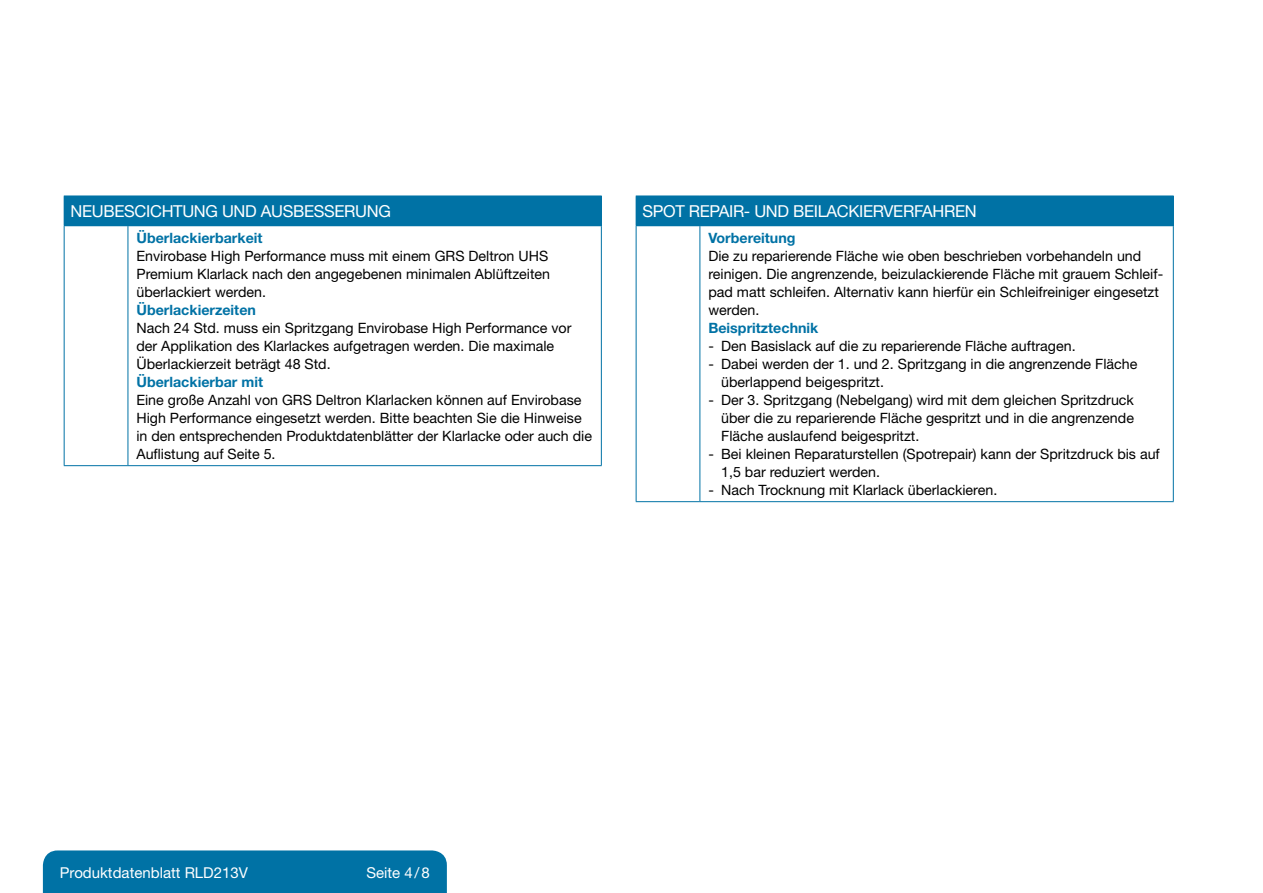
<style>
.page{position:relative;width:1263px;height:893px;background:#fff}
.page>*{position:absolute;margin:0;border:0;box-sizing:border-box;transform-origin:0 0}
.t1{font:16.5px "Helvetica Neue";letter-spacing:-.02em;color:#fff}
.t2{font:15px "Helvetica Neue";color:#fff}
.t3{font:14.25px/18px "Helvetica Neue";color:#000}
.t4{font:700 14.25px "Helvetica Neue";color:#0072a5}
</style>
<div class="page">
<div style="left:43px;top:850px;width:404px;height:43px;background:#0072a5"></div>
<div style="left:64px;top:196px;width:537px;height:30px;background:#0072a5"></div>
<svg style="left:601px;top:196px;width:1px;height:29px"></svg>
<hr style="left:64px;top:226px;width:1px;height:239px;background:#0072a5">
<hr style="left:128px;top:226px;width:1px;height:239px;background:#0072a5">
<hr style="left:128px;top:225px;width:474px;height:1px;background:#0072a5">
<hr style="left:601px;top:226px;width:1px;height:239px;background:#0072a5">
<hr style="left:64px;top:465px;width:64px;height:1px;background:#0072a5">
<hr style="left:128px;top:465px;width:474px;height:1px;background:#0072a5">
<div style="left:636px;top:196px;width:537px;height:30px;background:#0072a5"></div>
<svg style="left:1173px;top:196px;width:1px;height:29px"></svg>
<hr style="left:636px;top:226px;width:1px;height:275px;background:#0072a5">
<hr style="left:699px;top:226px;width:1px;height:275px;background:#0072a5">
<hr style="left:700px;top:225px;width:474px;height:1px;background:#0072a5">
<hr style="left:1173px;top:226px;width:1px;height:275px;background:#0072a5">
<hr style="left:636px;top:501px;width:64px;height:1px;background:#0072a5">
<hr style="left:700px;top:501px;width:474px;height:1px;background:#0072a5">
<p class="t1" style="left:71px;top:202px;width:12px">Neubes</p>
<p class="t1" style="left:135px;top:202px;width:39px">cichtu</p>
<p class="t1" style="left:194px;top:202px;width:89px">ng und Ausbesseru</p>
<p class="t1" style="left:367px;top:202px;width:23px">ng</p>
<p class="t4" style="left:136px;top:229px;width:128px">Überlackierbarkeit</p>
<p class="t3" style="left:136px;top:247px;width:415px">Envirobase High Performance muss mit einem GRS Deltron UHS<br>Premium Klarlack nach den angegebenen minimalen Ablüftzeiten überlackiert werden.</p>
<p class="t4" style="left:136px;top:301px;width:121px">Überlackierzeiten</p>
<p class="t3" style="left:136px;top:319px;width:436px">Nach 24 Std. muss ein Spritzgang Envirobase High Performance vor der Applikation des Klarlackes aufgetragen werden. Die maximale<br>Überlackierzeit beträgt 48 Std.</p>
<p class="t4" style="left:136px;top:373px;width:128px">Überlackierbar mit</p>
<p class="t3" style="left:136px;top:391px;width:457px">Eine große Anzahl von GRS Deltron Klarlacken können auf Envirobase High Performance eingesetzt werden. Bitte beachten Sie die Hinweise in den entsprechenden Produktdatenblätter der Klarlacke oder auch die Auflistung auf Seite 5.</p>
<p class="t1" style="left:642px;top:202px;width:67px">Spot Repair</p>
<p class="t1" style="left:744px;top:202px;width:59px">- und beila</p>
<p class="t1" style="left:837px;top:202px;width:23px">ckierverfahre</p>
<p class="t1" style="left:965px;top:202px;width:13px">n</p>
<p class="t4" style="left:708px;top:229px;width:89px">Vorbereitung</p>
<p class="t3" style="left:708px;top:247px;width:456px">Die zu reparierende Fläche wie oben beschrieben vorbehandeln und reinigen. Die angrenzende, beizulackierende Fläche mit grauem Schleif&shy;pad matt schleifen. Alternativ kann hierfür ein Schleifreiniger eingesetzt werden.</p>
<p class="t4" style="left:708px;top:319px;width:112px">Beispritztechnik</p>
<p class="t3" style="left:708px;top:337px;width:369px">- Den Basislack auf die zu reparierende Fläche auftragen.</p>
<p class="t3" style="left:721px;top:355px;width:418px;text-indent:-13px">- Dabei werden der 1. und 2. Spritzgang in die angrenzende Fläche überlappend beigespritzt.</p>
<p class="t3" style="left:721px;top:391px;width:414px;text-align:justify;text-indent:-13px">- Der 3. Spritzgang (Nebelgang) wird mit dem gleichen Spritzdruck über die zu reparierende Fläche gespritzt und in die angrenzende Fläche auslaufend beigespritzt.</p>
<p class="t3" style="left:721px;top:445px;width:440px;text-indent:-13px">- Bei kleinen Reparaturstellen (Spotrepair) kann der Spritzdruck bis auf<br>1,5 bar reduziert werden.</p>
<p class="t3" style="left:708px;top:481px;width:290px">- N ach Trocknung mit Klarlack überlackieren.</p>
<p class="t2" style="left:60px;top:864px;width:190px">Produktdatenblatt RLD213V</p>
<p class="t2" style="left:366px;top:864px;width:65px">Seite 4/8</p>
</div>
